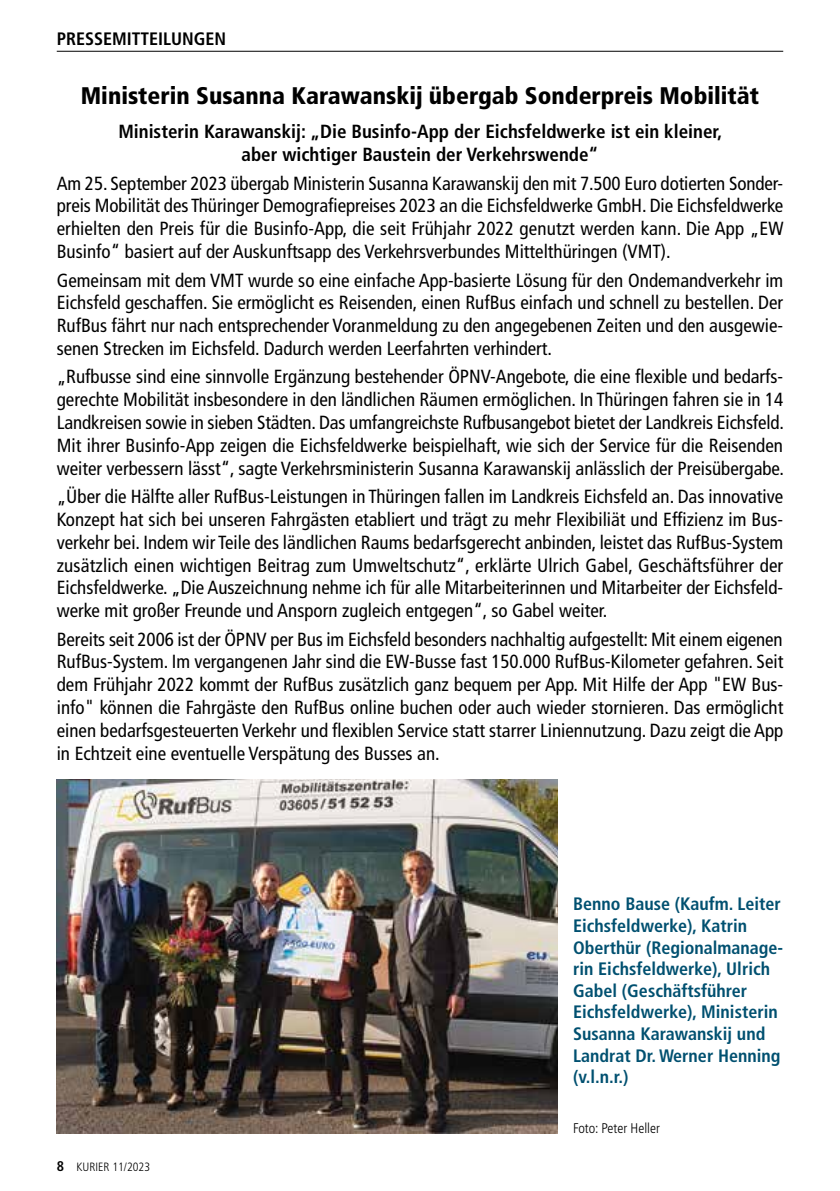
<style>
.page{position:relative;width:840px;height:1191px;background:#fff}
.page>*{position:absolute;margin:0;border:0;box-sizing:border-box;transform-origin:0 0}
.t1{font:900 condensed 24px "Frutiger LT Std";color:#000}
.t2{font:condensed 19px/22.8px "Frutiger LT Std";color:#000;text-align:justify}
.t3{font:700 condensed 19px/22.8px "Frutiger LT Std";color:#000;text-align:center}
.t4{font:700 condensed 18px/21.6px "Frutiger LT Std";color:#005070}
.t5{font:700 condensed 18px "Frutiger LT Std";color:#000}
.t6{font:300 condensed 14px "Frutiger LT Std";color:#000}
.t7{font:300 condensed 12px "Frutiger LT Std";color:#000}
.s1{font-weight:700;font-size:14px}
</style>
<div class="page">
<hr style="left:57px;top:51px;width:725px;height:1px;background:#000">
<img style="left:57px;top:780px;width:500px;height:353px">
<p class="t5" style="left:57px;top:28px;width:171px">PRESSEMITTEILUNGEN</p>
<p class="t1" style="left:81px;top:81px;width:679px">Ministerin Susanna Karawanskij übergab Sonderpreis Mobilität</p>
<p class="t3" style="left:118px;top:120px;width:605px">Ministerin Karawanskij: „Die Businfo-App der Eichsfeldwerke ist ein kleiner, aber wichtiger Baustein der Verkehrswende“</p>
<p class="t2" style="left:57px;top:172px;width:727px">Am 25. September 2023 übergab Ministerin Susanna Karawanskij den mit 7.500 Euro dotierten Sonder&shy;preis Mobilität des Thüringer Demografiepreises 2023 an die Eichsfeldwerke GmbH. Die Eichsfeldwerke erhielten den Preis für die Businfo-App, die seit Frühjahr 2022 genutzt werden kann. Die App „EW Businfo“ basiert auf der Auskunftsapp des Verkehrsverbundes Mittelthüringen (VMT).</p>
<p class="t2" style="left:57px;top:269px;width:727px">Gemeinsam mit dem VMT wurde so eine einfache App-basierte Lösung für den Ondemandverkehr im Eichsfeld geschaffen. Sie ermöglicht es Reisenden, einen RufBus einfach und schnell zu bestellen. Der RufBus fährt nur nach entsprechender Voranmeldung zu den angegebenen Zeiten und den ausgewie&shy;senen Strecken im Eichsfeld. Dadurch werden Leerfahrten verhindert.</p>
<p class="t2" style="left:57px;top:365px;width:728px">„Rufbusse sind eine sinnvolle Ergänzung bestehender ÖPNV-Angebote, die eine flexible und bedarfs&shy;gerechte Mobilität insbesondere in den ländlichen Räumen ermöglichen. In Thüringen fahren sie in 14<br>Landkreisen sowie in sieben Städten. Das umfangreichste Rufbusangebot bietet der Landkreis Eichsfeld.<br>Mit ihrer Businfo-App zeigen die Eichsfeldwerke beispielhaft, wie sich der Service für die Reisenden weiter verbessern lässt“, sagte Verkehrsministerin Susanna Karawanskij anlässlich der Preisübergabe.</p>
<p class="t2" style="left:57px;top:485px;width:727px">„Über die Hälfte aller RufBus-Leistungen in Thüringen fallen im Landkreis Eichsfeld an. Das innovative Konzept hat sich bei unseren Fahrgästen etabliert und trägt zu mehr Flexibiliät und Effizienz im Bus&shy;verkehr bei. Indem wir Teile des ländlichen Raums bedarfsgerecht anbinden, leistet das RufBus-System zusätzlich einen wichtigen Beitrag zum Umweltschutz“, erklärte Ulrich Gabel, Geschäftsführer der Eichsfeldwerke. „Die Auszeichnung nehme ich für alle Mitarbeiterinnen und Mitarbeiter der Eichsfeld&shy;werke mit großer Freunde und Ansporn zugleich entgegen“, so Gabel weiter.</p>
<p class="t2" style="left:57px;top:628px;width:727px">Bereits seit 2006 ist der ÖPNV per Bus im Eichsfeld besonders nachhaltig aufgestellt: Mit einem eigenen RufBus-System. Im vergangenen Jahr sind die EW-Busse fast 150.000 RufBus-Kilometer gefahren. Seit dem Frühjahr 2022 kommt der RufBus zusätzlich ganz bequem per App. Mit Hilfe der App "EW Bus&shy;info" können die Fahrgäste den RufBus online buchen oder auch wieder stornieren. Das ermöglicht einen bedarfsgesteuerten Verkehr und flexiblen Service statt starrer Liniennutzung. Dazu zeigt die App in Echtzeit eine eventuelle Verspätung des Busses an.</p>
<p class="t7" style="left:57px;top:1159px;width:95px"><span class="s1">8</span> KURIER 11/2023</p>
<p class="t4" style="left:573px;top:893px;width:211px">Benno Bause (Kaufm. Leiter<br>Eichsfeldwerke), Katrin<br>Oberthür (Regionalmanage&shy;rin Eichsfeldwerke), Ulrich<br>Gabel (Geschäftsführer<br>Eichsfeldwerke), Ministerin<br>Susanna Karawanskij und<br>Landrat Dr. Werner Henning (v.l.n.r.)</p>
<p class="t6" style="left:573px;top:1120px;width:88px">Foto: Peter Heller</p>
</div>
